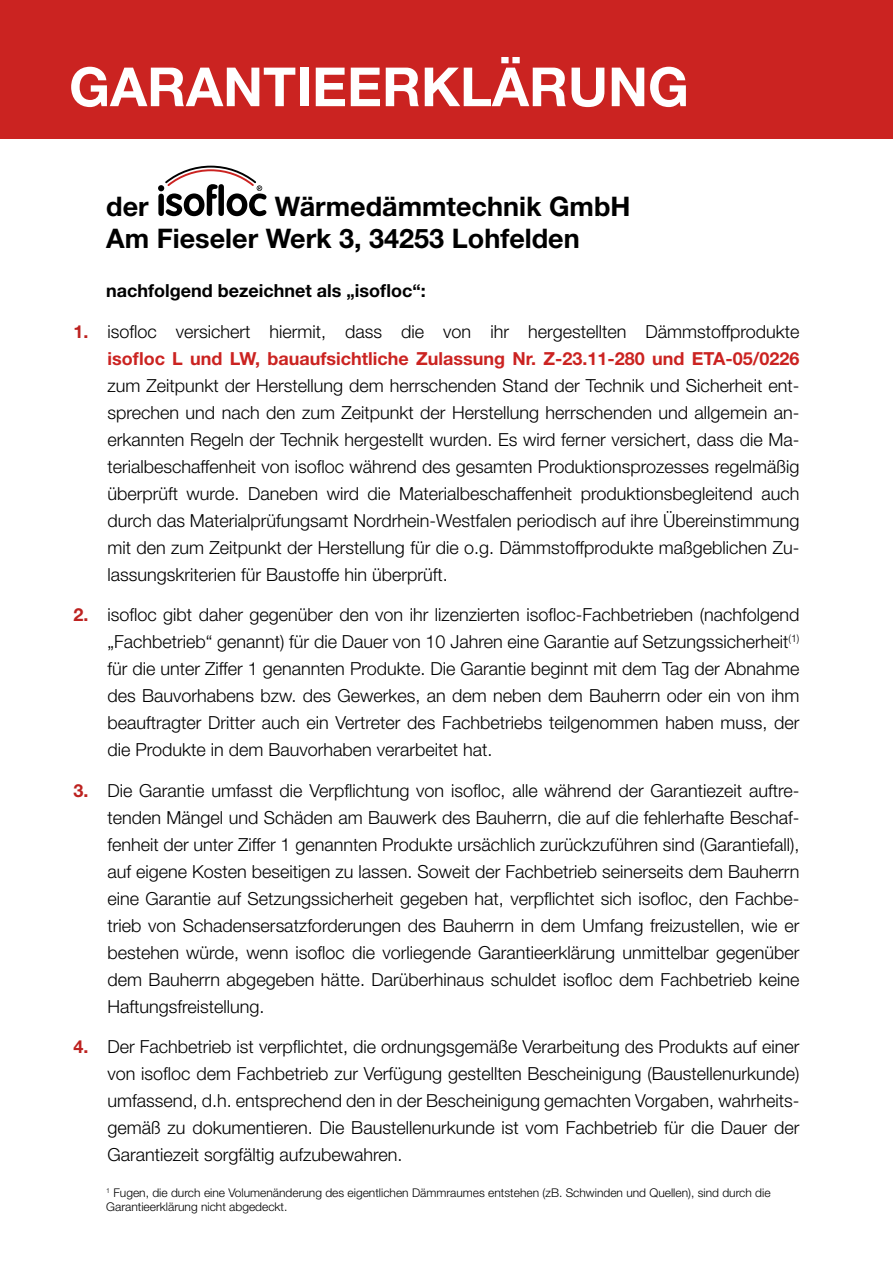
<style>
.page{position:relative;width:893px;height:1263px;background:#fff}
.page>*{position:absolute;margin:0;border:0;box-sizing:border-box;transform-origin:0 0}
.t1{font:700 54px "Helvetica Neue LT Std";color:#fff}
.t2{font:700 27px/32.4px "Helvetica Neue LT Std";color:#000}
.t3{font:300 18px/27px "Helvetica Neue LT Std";color:#000;text-align:justify}
.t4{font:700 18px "Helvetica Neue LT Std";color:#000}
.t5{font:300 12px/14.4px "Helvetica Neue LT Std";color:#000}
.s1{font-weight:700;color:#bd2220}
.s2{font-weight:700;color:#cb2321}
</style>
<div class="page">
<div style="left:0;top:0;width:893px;height:138px;background:#cb2321"></div>
<svg style="left:158px;top:166px;width:108px;height:50px"></svg>
<h1 class="t1" style="left:69px;top:54px;width:621px">GARANTIEERKLÄRUNG</h1>
<h2 class="t2" style="left:106px;top:190px;width:526px;text-indent:169px">Wärmedämmtechnik GmbH<br>Am Fieseler Werk 3, 34253 Lohfelden</h2>
<p class="t4" style="left:106px;top:279px;width:321px">nachfolgend bezeichnet als „isofloc“:</p>
<h2 class="t2" style="left:106px;top:190px;width:44px">der</h2>
<p class="t3" style="left:73px;top:317px;width:728px;text-align:right"><span class="s1">1.</span> isofloc versichert hiermit, dass die von ihr hergestellten Dämmstoffprodukte <span class="s2">isofloc L und LW, bauaufsichtliche Zulassung Nr. Z-23.11-280 und ETA-05/0226</span></p>
<p class="t3" style="left:107px;top:371px;width:694px">zum Zeitpunkt der Herstellung dem herrschenden Stand der Technik und Sicherheit ent&shy;sprechen und nach den zum Zeitpunkt der Herstellung herrschenden und allgemein an&shy;erkannten Regeln der Technik hergestellt wurden. Es wird ferner versichert, dass die Ma&shy;terialbeschaffenheit von isofloc während des gesamten Produktionsprozesses regelmäßig überprüft wurde. Daneben wird die Materialbeschaffenheit produktionsbegleitend auch durch das Materialprüfungsamt Nordrhein-Westfalen periodisch auf ihre Übereinstimmung mit den zum Zeitpunkt der Herstellung für die o.g. Dämmstoffprodukte maßgeblichen Zu&shy;lassungskriterien für Baustoffe hin überprüft.</p>
<p class="t3" style="left:107px;top:601px;width:694px;text-indent:-34px"><span class="s1">2.</span> isofloc gibt daher gegenüber den von ihr lizenzierten isofloc-Fachbetrieben (nachfolgend „Fachbetrieb“ genannt) für die Dauer von 10 Jahren eine Garantie auf Setzungssicherheit<sup>(1) </sup>für die unter Ziffer 1 genannten Produkte. Die Garantie beginnt mit dem Tag der Abnahme des Bauvorhabens bzw. des Gewerkes, an dem neben dem Bauherrn oder ein von ihm beauftragter Dritter auch ein Vertreter des Fachbetriebs teilgenommen haben muss, der die Produkte in dem Bauvorhaben verarbeitet hat.</p>
<p class="t3" style="left:107px;top:776px;width:694px;text-indent:-34px"><span class="s1">3.</span> Die Garantie umfasst die Verpflichtung von isofloc, alle während der Garantiezeit auftre&shy;tenden Mängel und Schäden am Bauwerk des Bauherrn, die auf die fehlerhafte Beschaf&shy;fenheit der unter Ziffer 1 genannten Produkte ursächlich zurückzuführen sind (Garantiefall), auf eigene Kosten beseitigen zu lassen. Soweit der Fachbetrieb seinerseits dem Bauherrn eine Garantie auf Setzungssicherheit gegeben hat, verpflichtet sich isofloc, den Fachbe&shy;trieb von Schadensersatzforderungen des Bauherrn in dem Umfang freizustellen, wie er bestehen würde, wenn isofloc die vorliegende Garantieerklärung unmittelbar gegenüber dem Bauherrn abgegeben hätte. Darüberhinaus schuldet isofloc dem Fachbetrieb keine Haftungsfreistellung.</p>
<p class="t3" style="left:107px;top:1033px;width:693px;text-indent:-34px"><span class="s1">4.</span> Der Fachbetrieb ist verpflichtet, die ordnungsgemäße Verarbeitung des Produkts auf einer von isofloc dem Fachbetrieb zur Verfügung gestellten Bescheinigung (Baustellenurkunde) umfassend, d.h. entsprechend den in der Bescheinigung gemachten Vorgaben, wahrheits&shy;gemäß zu dokumentieren. Die Baustellenurkunde ist vom Fachbetrieb für die Dauer der Garantiezeit sorgfältig aufzubewahren.</p>
<p class="t5" style="left:106px;top:1185px;width:666px"><sup>1</sup> Fugen, die durch eine Volumenänderung des eigentlichen Dämmraumes entstehen (zB. Schwinden und Quellen), sind durch die<br>Garantieerklärung nicht abgedeckt.</p>
</div>
